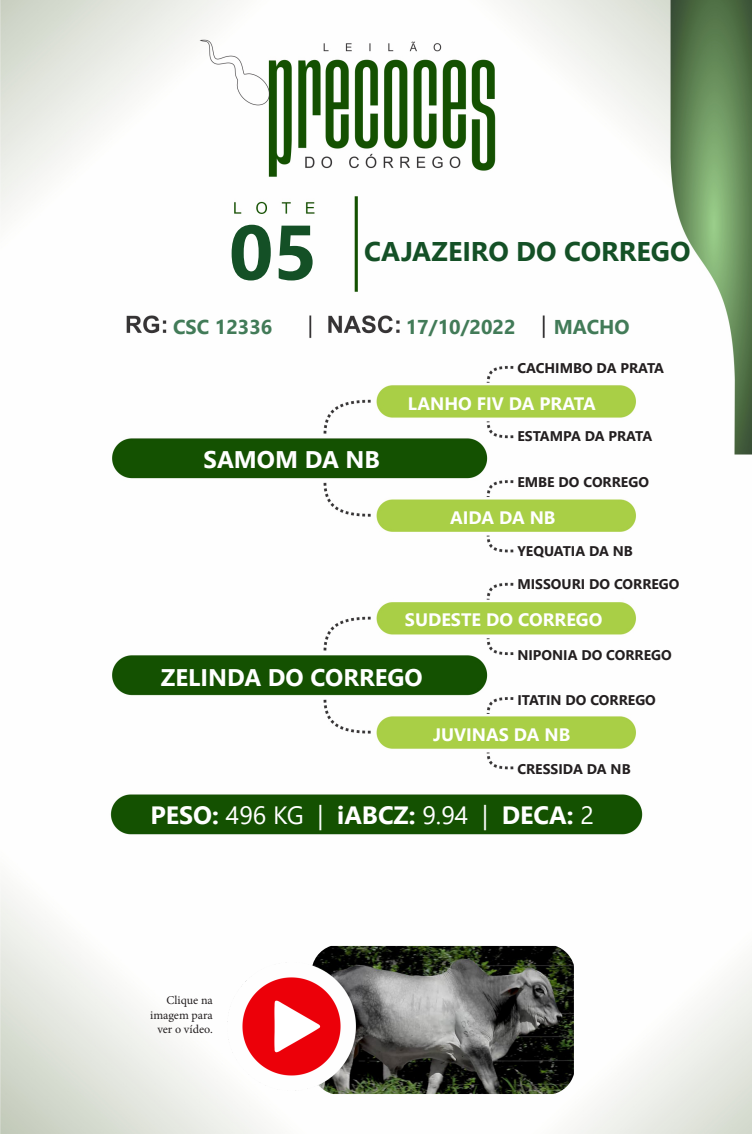
<style>
.page{position:relative;width:752px;height:1134px;background:#fff}
.page>*{position:absolute;margin:0;border:0;box-sizing:border-box;transform-origin:0 0}
.t1{font:700 77px "Segoe UI";color:#145026}
.t2{font:700 27px "Segoe UI";color:#145026}
.t3{font:700 25px "Segoe UI";color:#fff}
.t4{font:700 24px "Segoe UI";color:#fff}
.t5{font:700 20px "Segoe UI";color:#427b58}
.t6{font:700 18px "Segoe UI";color:#fff}
.t7{font:700 14px "Segoe UI";color:#231f20}
.t8{font:12px "Minion Pro";color:#231f20}
.s1{font-weight:400}
</style>
<div class="page">
<img style="left:0;top:0;width:751px;height:1134px">
<img style="left:311px;top:946px;width:262px;height:148px">
<img style="left:227px;top:963px;width:128px;height:128px">
<p class="t1" style="left:229px;top:180px;width:90px">05</p>
<p class="t2" style="left:364px;top:226px;width:328px">CAJAZEIRO DO CORREGO</p>
<p class="t5" style="left:173px;top:308px;width:101px">CSC 12336</p>
<p class="t5" style="left:405px;top:308px;width:111px">17/10/2022</p>
<p class="t5" style="left:553px;top:308px;width:77px">MACHO</p>
<p class="t7" style="left:517px;top:355px;width:148px">CACHIMBO DA PRATA</p>
<p class="t4" style="left:203px;top:437px;width:178px">SAMOM DA NB</p>
<p class="t6" style="left:407px;top:386px;width:189px">LANHO FIV DA PRATA</p>
<p class="t7" style="left:517px;top:422px;width:136px">ESTAMPA DA PRATA</p>
<p class="t7" style="left:517px;top:469px;width:133px">EMBE DO CORREGO</p>
<p class="t6" style="left:450px;top:501px;width:107px">AIDA DA NB</p>
<p class="t7" style="left:517px;top:538px;width:117px">YEQUATIA DA NB</p>
<p class="t7" style="left:517px;top:571px;width:163px">MISSOURI DO CORREGO</p>
<p class="t6" style="left:405px;top:602px;width:199px">SUDESTE DO CORREGO</p>
<p class="t4" style="left:161px;top:655px;width:263px">ZELINDA DO CORREGO</p>
<p class="t7" style="left:517px;top:642px;width:156px">NIPONIA DO CORREGO</p>
<p class="t7" style="left:517px;top:687px;width:140px">ITATIN DO CORREGO</p>
<p class="t6" style="left:433px;top:717px;width:139px">JUVINAS DA NB</p>
<p class="t7" style="left:517px;top:756px;width:115px">CRESSIDA DA NB</p>
<p class="t3" style="left:150px;top:792px;width:444px">PESO: <span class="s1">496 KG |</span> iABCZ: <span class="s1">9.94 |</span> DECA: <span class="s1">2</span></p>
<p class="t8" style="left:166px;top:992px;width:48px">Clique na</p>
<p class="t8" style="left:150px;top:1007px;width:64px">imagem para</p>
<p class="t8" style="left:157px;top:1021px;width:57px">ver o vídeo.</p>
</div>
